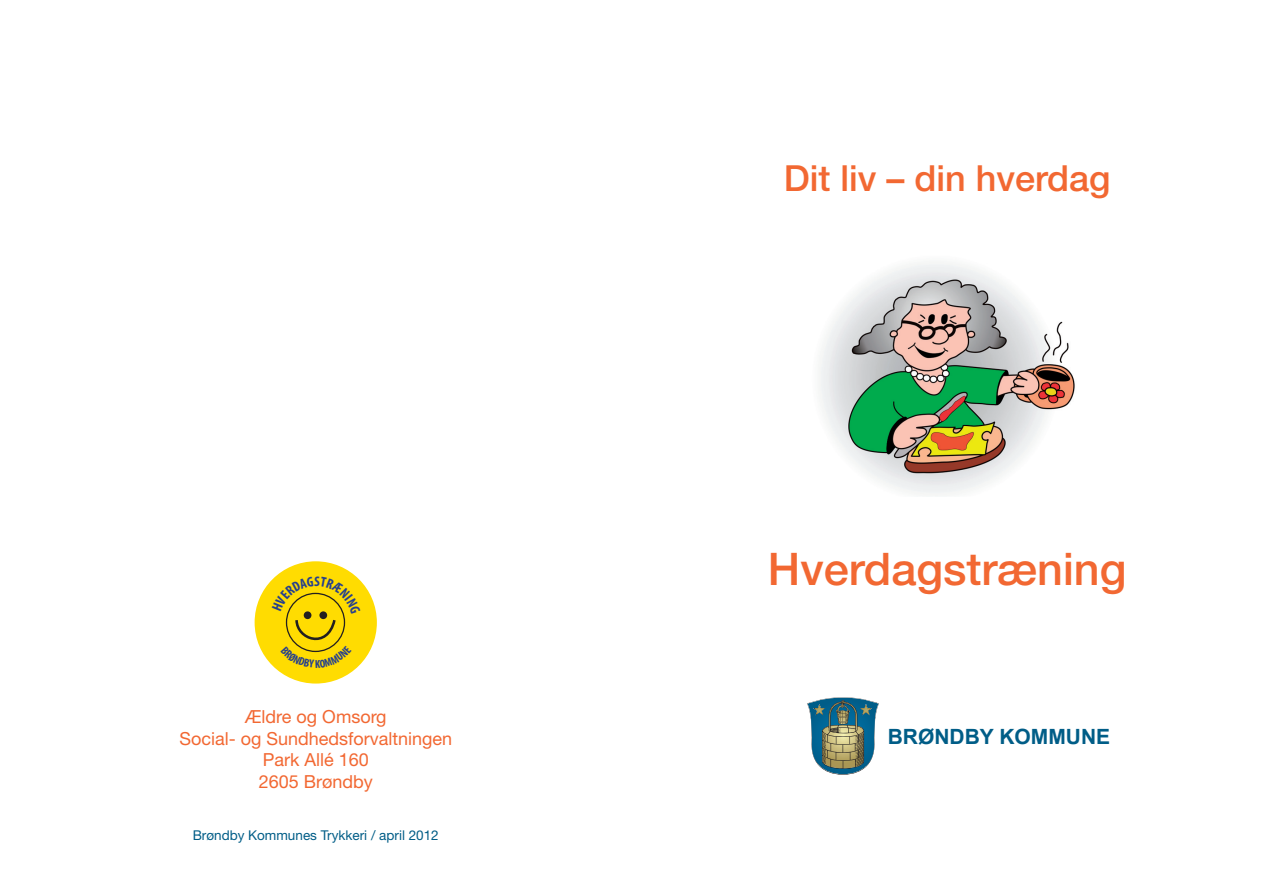
<style>
.page{position:relative;width:1263px;height:893px;background:#fff}
.page>*{position:absolute;margin:0;border:0;box-sizing:border-box;transform-origin:0 0}
.t1{font:500 45px "Helvetica Neue";color:#f26832}
.t2{font:500 36px "Helvetica Neue";color:#f26832}
.t3{font:700 21px "Arial";color:#005d87}
.t4{font:18px/21.6px "Helvetica Neue";color:#f26832;text-align:center}
.t5{font:13.5px "Helvetica Neue";color:#005d87}
</style>
<div class="page">
<svg style="left:807px;top:697px;width:72px;height:78px"></svg>
<img style="left:820px;top:264px;width:255px;height:230px">
<div style="left:255px;top:561px;width:122px;height:123px;background:#ffdc01;border-radius:50%"></div>
<svg style="left:272px;top:576px;width:89px;height:92px"></svg>
<p class="t4" style="left:179px;top:706px;width:274px">Ældre og Omsorg<br>Social- og Sundhedsforvaltningen<br>Park Allé 160<br>2605 Brøndby</p>
<p class="t5" style="left:193px;top:827px;width:248px">Brøndby Kommunes Trykkeri / april 2012</p>
<h2 class="t2" style="left:784px;top:157px;width:328px">Dit liv – din hverdag</h2>
<h1 class="t1" style="left:768px;top:542px;width:360px">Hverdagstræning</h1>
<p class="t3" style="left:888px;top:723px;width:224px">BRØNDBY KOMMUNE</p>
</div>
